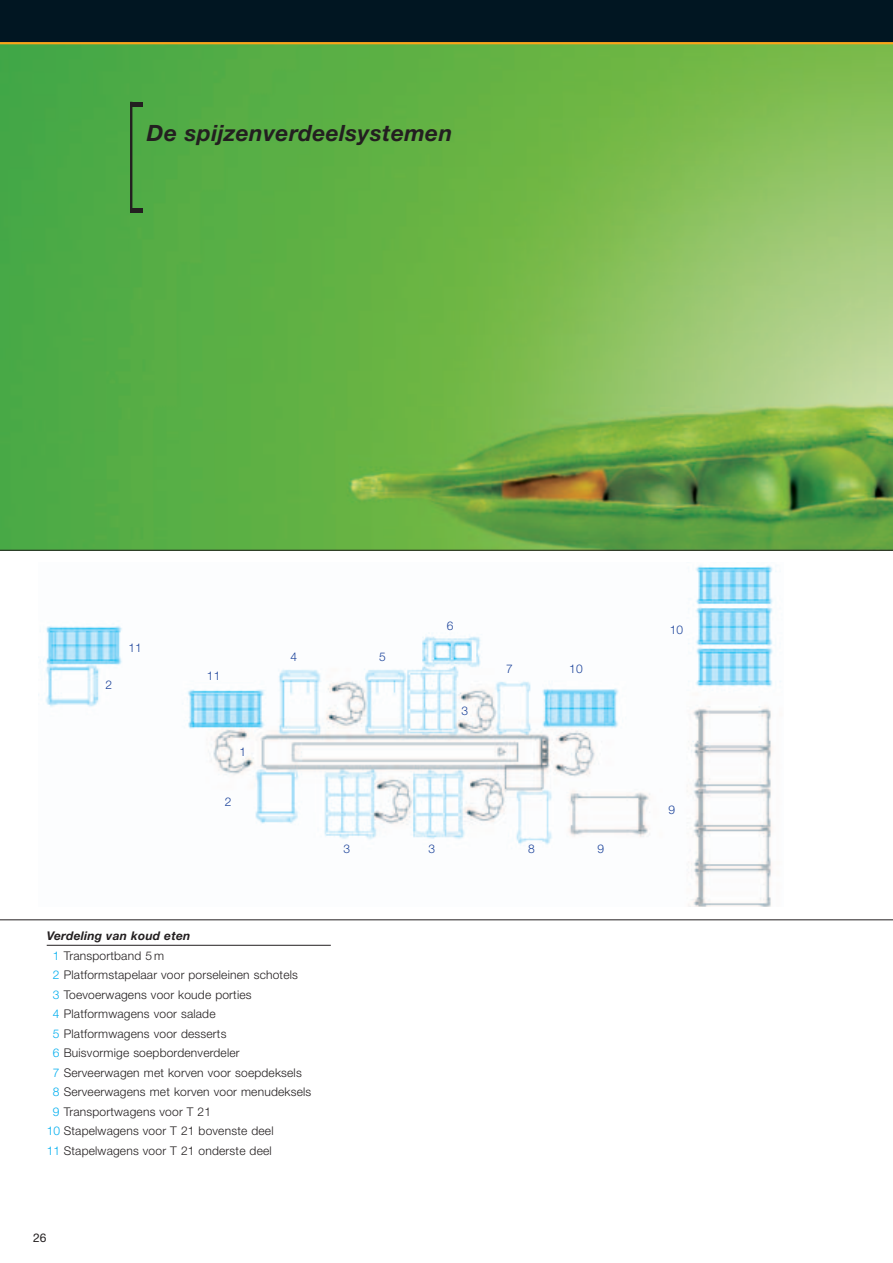
<style>
.page{position:relative;width:893px;height:1263px;background:#fff}
.page>*{position:absolute;margin:0;border:0;box-sizing:border-box;transform-origin:0 0}
.t1{font:italic 700 22.5px "Helvetica Neue";letter-spacing:.02em;color:#231f20}
.t2{font:300 12px "Helvetica Neue";letter-spacing:.015em;color:#231f20}
.t3{font:300 12px "Helvetica Neue";letter-spacing:.015em;color:#1d449b}
.t4{font:italic 700 12px "Helvetica Neue";letter-spacing:.015em;color:#231f20}
.t5{font:12px "Helvetica Neue";color:#231f20}
.s1{color:#00aeef}
</style>
<div class="page">
<img style="left:38px;top:565px;width:743px;height:341px">
<img style="left:0;top:44px;width:893px;height:506px">
<hr style="left:130px;top:102px;width:13px;height:4px;background:#231f20">
<div style="left:131px;top:208px;width:12px;height:5px;background:#231f20"></div>
<hr style="left:130px;top:102px;width:2px;height:111px;background:#231f20">
<div style="left:0;top:0;width:893px;height:43px;background:#011622"></div>
<hr style="left:0;top:42px;width:893px;height:2px;background:#f9a51b">
<hr style="left:0;top:550px;width:893px;height:1px;background:#231f20">
<hr style="left:0;top:919px;width:893px;height:1px;background:#231f20">
<hr style="left:47px;top:945px;width:284px;height:1px;background:#231f20">
<h1 class="t1" style="left:147px;top:125px;width:307px">De spijzenverdeelsystemen</h1>
<p class="t3" style="left:106px;top:681px;width:8px">2</p>
<p class="t3" style="left:128px;top:643px;width:15px">11</p>
<p class="t3" style="left:207px;top:671px;width:15px">11</p>
<p class="t3" style="left:239px;top:747px;width:8px">1</p>
<p class="t3" style="left:225px;top:798px;width:8px">2</p>
<p class="t3" style="left:290px;top:652px;width:8px">4</p>
<p class="t3" style="left:379px;top:652px;width:8px">5</p>
<p class="t3" style="left:343px;top:845px;width:8px">3</p>
<p class="t4" style="left:47px;top:932px;width:145px">Verdeling van koud eten</p>
<p class="t2" style="left:53px;top:951px;width:113px"><span class="s1">1</span> Transportband 5 m</p>
<p class="t2" style="left:53px;top:971px;width:247px"><span class="s1">2</span> Platformstapelaar voor porseleinen schotels</p>
<p class="t2" style="left:53px;top:990px;width:200px"><span class="s1">3</span> Toevoerwagens voor koude porties</p>
<p class="t2" style="left:53px;top:1010px;width:164px"><span class="s1">4</span> Platformwagens voor salade</p>
<p class="t2" style="left:53px;top:1029px;width:175px"><span class="s1">5</span> Platformwagens voor desserts</p>
<p class="t2" style="left:53px;top:1049px;width:188px"><span class="s1">6</span> Buisvormige soepbordenverdeler</p>
<p class="t2" style="left:53px;top:1068px;width:250px"><span class="s1">7</span> Serveerwagen met korven voor soepdeksels</p>
<p class="t2" style="left:53px;top:1088px;width:260px"><span class="s1">8</span> Serveerwagens met korven voor menudeksels</p>
<p class="t2" style="left:53px;top:1107px;width:160px"><span class="s1">9</span> Transportwagens voor T 21</p>
<p class="t2" style="left:47px;top:1127px;width:228px"><span class="s1">10</span> Stapelwagens voor T 21 bovenste deel</p>
<p class="t2" style="left:47px;top:1146px;width:227px"><span class="s1">11</span> Stapelwagens voor T 21 onderste deel</p>
<p class="t5" style="left:33px;top:1234px;width:15px">26</p>
<p class="t3" style="left:447px;top:621px;width:8px">6</p>
<p class="t3" style="left:461px;top:706px;width:8px">3</p>
<p class="t3" style="left:506px;top:664px;width:8px">7</p>
<p class="t3" style="left:569px;top:664px;width:15px">10</p>
<p class="t3" style="left:428px;top:845px;width:8px">3</p>
<p class="t3" style="left:528px;top:845px;width:8px">8</p>
<p class="t3" style="left:598px;top:845px;width:8px">9</p>
<p class="t3" style="left:670px;top:625px;width:15px">10</p>
<p class="t3" style="left:669px;top:806px;width:8px">9</p>
</div>
